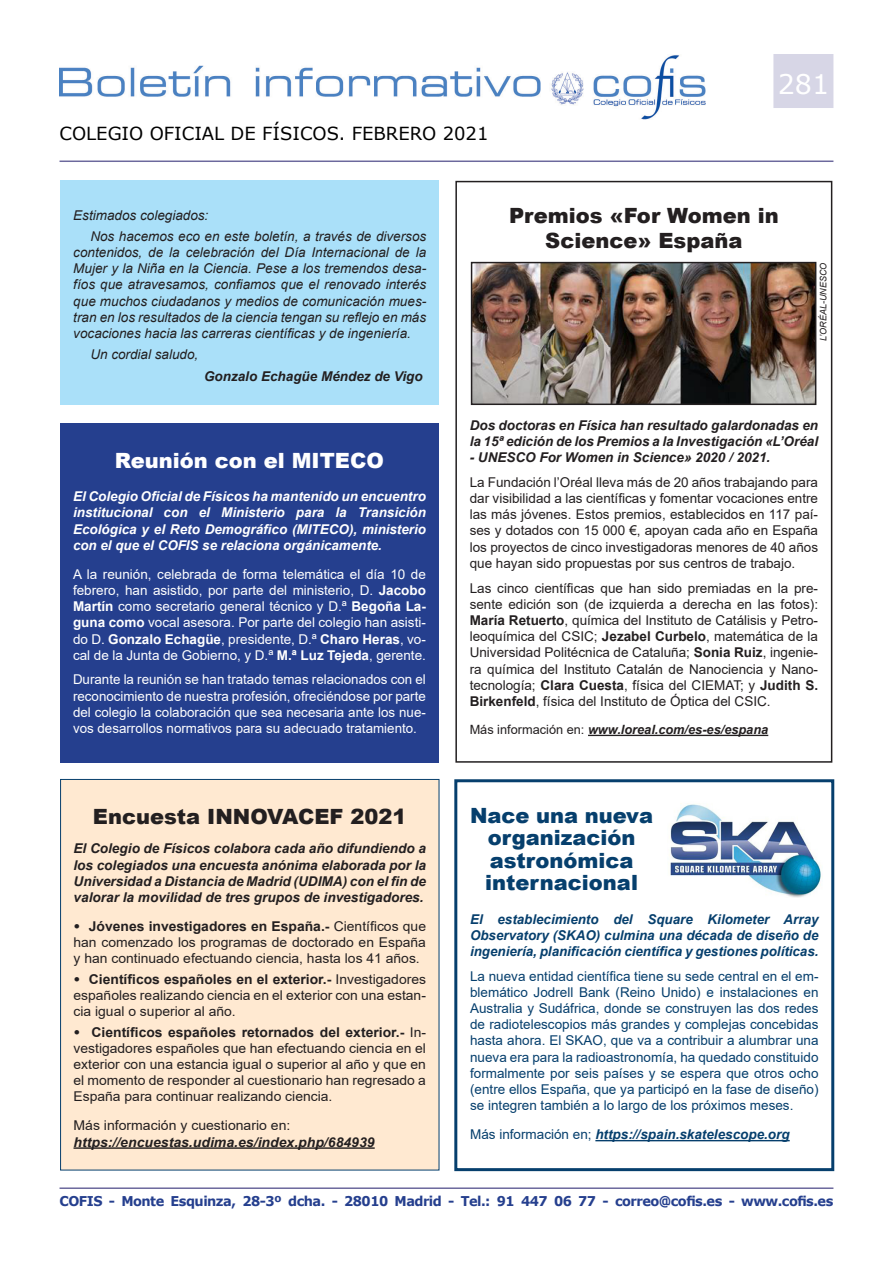
<style>
.page{position:relative;width:893px;height:1263px;background:#fff}
.page>*{position:absolute;margin:0;border:0;box-sizing:border-box;transform-origin:0 0}
.t1{font:27px "Verdana";color:#fff}
.Título{font:900 21px/25.2px "Arial";color:#231f20;text-align:center}
.Título-2{font:900 21px/22.5px "Arial";color:#063f6d;text-align:center}
.Título-3{font:900 21px "Arial";color:#fff}
.t2{font:18px "Verdana";color:#000}
.Título-4{font:13.5px/16.2px "Arial";color:#231f20;text-align:justify}
.Título-5{font:13.5px/16.2px "Arial";color:#fff;text-align:justify}
.Título-6{font:13.5px/16.2px "Arial";color:#063f6d;text-align:justify}
.Título-7{font:italic 13.5px/16.2px "Arial";color:#231f20;text-align:justify}
.Título-8{font:italic 700 13.5px/16.2px "Arial";color:#231f20}
.Título-9{font:italic 700 13.5px/16.2px "Arial";color:#063f6d;text-align:justify}
.Título-10{font:italic 700 13.5px/16.2px "Arial";color:#fff;text-align:justify}
.t3{font:700 13.5px "Verdana";letter-spacing:-.04em;color:#253f8e;scale:.96 1}
.Título-11{font:italic 700 13.5px "Arial";color:#231f20;scale:1.04 1}
.Título-12{font:13.5px "Arial";color:#231f20;scale:1.04 1}
.Título-13{font:italic 700 12.75px "Arial";color:#231f20}
.Título-14{font:italic 9px "Arial";letter-spacing:-.005em;color:#231f20}
.s1{font-weight:700}
.s2{font-weight:900}
.s3{font-weight:400;font-style:normal}
</style>
<div class="page">
<hr style="left:60px;top:1187px;width:773px;height:2px;background:#6c699d">
<img style="left:60px;top:55px;width:646px;height:65px">
<hr style="left:60px;top:161px;width:773px;height:1px;background:#6c699d">
<div style="left:774px;top:55px;width:59px;height:52px;background:#d7d6e6"></div>
<div style="left:773px;top:54px;width:60px;height:54px;border:2px solid #d7d6e6"></div>
<div style="left:61px;top:181px;width:378px;height:224px;background:#aae0f9"></div>
<hr style="left:588px;top:735px;width:180px;height:1px;background:#231f20">
<div style="left:455px;top:181px;width:377px;height:582px;border:2px solid #231f20"></div>
<hr style="left:595px;top:1140px;width:195px;height:1px;background:#063f6d">
<div style="left:454px;top:779px;width:380px;height:392px;border:3px solid #063f6d"></div>
<div style="left:60px;top:423px;width:379px;height:340px;background:#253f8e"></div>
<div style="left:61px;top:779px;width:378px;height:391px;background:#ffe9d1"></div>
<hr style="left:74px;top:1147px;width:301px;height:2px;background:#231f20">
<div style="left:60px;top:779px;width:379px;height:391px;border:1px solid #063f6d"></div>
<img style="left:669px;top:803px;width:152px;height:95px">
<img style="left:474px;top:265px;width:339px;height:137px">
<div style="left:471px;top:262px;width:345px;height:143px;border:2px solid #231f20"></div>
<p class="t2" style="left:60px;top:121px;width:430px">COLEGIO OFICIAL DE FÍSICOS. FEBRERO 2021</p>
<p class="t1" style="left:778px;top:66px;width:53px">281</p>
<p class="Título-7" style="left:73px;top:208px;width:137px">Estimados colegiados:</p>
<p class="Título-7" style="left:73px;top:228px;width:354px;text-indent:17px">Nos hacemos eco en este boletín, a través de diversos contenidos, de la celebración del Día Internacional de la Mujer y la Niña en la Ciencia. Pese a los tremendos desa&shy;fíos que atravesamos, confiamos que el renovado interés que muchos ciudadanos y medios de comunicación mues&shy;tran en los resultados de la ciencia tengan su reflejo en más vocaciones hacia las carreras científicas y de ingeniería.</p>
<p class="Título-7" style="left:90px;top:346px;width:110px">Un cordial saludo,</p>
<p class="Título-8" style="left:204px;top:369px;width:220px">Gonzalo Echagüe Méndez de Vigo</p>
<p class="Título" style="left:509px;top:202px;width:271px">Premios «For Women in<br>Science» España</p>
<p class="Título-14" style="left:818px;top:341px;width:80px;rotate:-90deg">L’ORÉAL-UNESCO</p>
<p class="Título-3" style="left:115px;top:445px;width:270px">Reunión con el MITECO</p>
<p class="Título-10" style="left:73px;top:489px;width:354px">El Colegio Oficial de Físicos ha mantenido un encuentro institucional con el Ministerio para la Transición Ecológica y el Reto Demográfico (MITECO), ministerio con el que el COFIS se relaciona orgánicamente.</p>
<p class="Título-5" style="left:73px;top:566px;width:354px">A la reunión, celebrada de forma telemática el día 10 de febrero, han asistido, por parte del ministerio, D. <span class="s1">Jacobo Martín</span> como secretario general técnico y D.ª <span class="s1">Begoña La&shy;guna como</span> vocal asesora. Por parte del colegio han asisti&shy;do D. <span class="s1">Gonzalo Echagüe</span>, presidente, D.ª <span class="s1">Charo Heras</span>, vo&shy;cal de la Junta de Gobierno, y D.ª <span class="s1">M.ª Luz Tejeda</span>, gerente.</p>
<p class="Título-5" style="left:73px;top:671px;width:354px">Durante la reunión se han tratado temas relacionados con el reconocimiento de nuestra profesión, ofreciéndose por parte del colegio la colaboración que sea necesaria ante los nue&shy;vos desarrollos normativos para su adecuado tratamiento.</p>
<p class="Título" style="left:93px;top:804px;width:315px">Encuesta INNOVACEF 2021</p>
<p class="Título-8" style="left:74px;top:841px;width:354px;text-align:justify">El Colegio de Físicos colabora cada año difundiendo a los colegiados una encuesta anónima elaborada por la Universidad a Distancia de Madrid (UDIMA) con el fin de valorar la movilidad de tres grupos de investigadores.</p>
<p class="Título-4" style="left:74px;top:918px;width:354px"><span class="s2">•</span> <span class="s1">Jóvenes investigadores en España.-</span> Científicos que han comenzado los programas de doctorado en España y han continuado efectuando ciencia, hasta los 41 años.</p>
<p class="Título-4" style="left:74px;top:971px;width:354px"><span class="s2">•</span> <span class="s1">Científicos españoles en el exterior.-</span> Investigadores españoles realizando ciencia en el exterior con una estan&shy;cia igual o superior al año.</p>
<p class="Título-4" style="left:74px;top:1024px;width:354px"><span class="s2">•</span> <span class="s1">Científicos españoles retornados del exterior.-</span> In&shy;vestigadores españoles que han efectuando ciencia en el exterior con una estancia igual o superior al año y que en el momento de responder al cuestionario han regresado a España para continuar realizando ciencia.</p>
<p class="Título-12" style="left:74px;top:1116px;width:210px">Más información y cuestionario en:</p>
<p class="Título-11" style="left:74px;top:1133px;width:291px">https://encuestas.udima.es/index.php/684939</p>
<p class="Título-8" style="left:470px;top:417px;width:350px">Dos doctoras en Física han resultado galardonadas en la 15ª edición de los Premios a la Investigación «L’Oréal</p>
<p class="Título-8" style="left:470px;top:450px;width:302px">- UNESCO For Women in Science» 2020 / 2021.</p>
<p class="Título-4" style="left:470px;top:474px;width:350px">La Fundación l’Oréal lleva más de 20 años trabajando para dar visibilidad a las científicas y fomentar vocaciones entre las más jóvenes. Estos premios, establecidos en 117 paí&shy;ses y dotados con 15 000 €, apoyan cada año en España los proyectos de cinco investigadoras menores de 40 años que hayan sido propuestas por sus centros de trabajo.</p>
<p class="Título-4" style="left:470px;top:580px;width:350px">Las cinco científicas que han sido premiadas en la pre&shy;sente edición son (de izquierda a derecha en las fotos):<br><span class="s1">María Retuerto</span>, química del Instituto de Catálisis y Petro&shy;leoquímica del CSIC; <span class="s1">Jezabel Curbelo</span>, matemática de la Universidad Politécnica de Cataluña; <span class="s1">Sonia Ruiz</span>, ingenie&shy;ra química del Instituto Catalán de Nanociencia y Nano&shy;tecnología; <span class="s1">Clara Cuesta</span>, física del CIEMAT; y <span class="s1">Judith S.<br>Birkenfeld</span>, física del Instituto de Óptica del CSIC.</p>
<p class="Título-13" style="left:470px;top:721px;width:300px"><span class="s3">Más información en:</span> www.loreal.com/es-es/espana</p>
<p class="Título-2" style="left:470px;top:803px;width:185px">Nace una nueva organización astronómica internacional</p>
<p class="Título-9" style="left:470px;top:911px;width:350px">El establecimiento del Square Kilometer Array Observatory (SKAO) culmina una década de diseño de ingeniería, planificación científica y gestiones políticas.</p>
<p class="Título-6" style="left:470px;top:968px;width:350px">La nueva entidad científica tiene su sede central en el em&shy;blemático Jodrell Bank (Reino Unido) e instalaciones en Australia y Sudáfrica, donde se construyen las dos redes de radiotelescopios más grandes y complejas concebidas hasta ahora. El SKAO, que va a contribuir a alumbrar una nueva era para la radioastronomía, ha quedado constituido formalmente por seis países y se espera que otros ocho (entre ellos España, que ya participó en la fase de diseño) se integren también a lo largo de los próximos meses.</p>
<p class="Título-9" style="left:470px;top:1127px;width:321px"><span class="s3">Más información en;</span> https://spain.skatelescope.org</p>
<p class="t3" style="left:60px;top:1192px;width:808px">COFIS - Monte Esquinza, 28-3º dcha. - 28010 Madrid - Tel.: 91 447 06 77 - correo@cofis.es - www.cofis.es</p>
</div>
